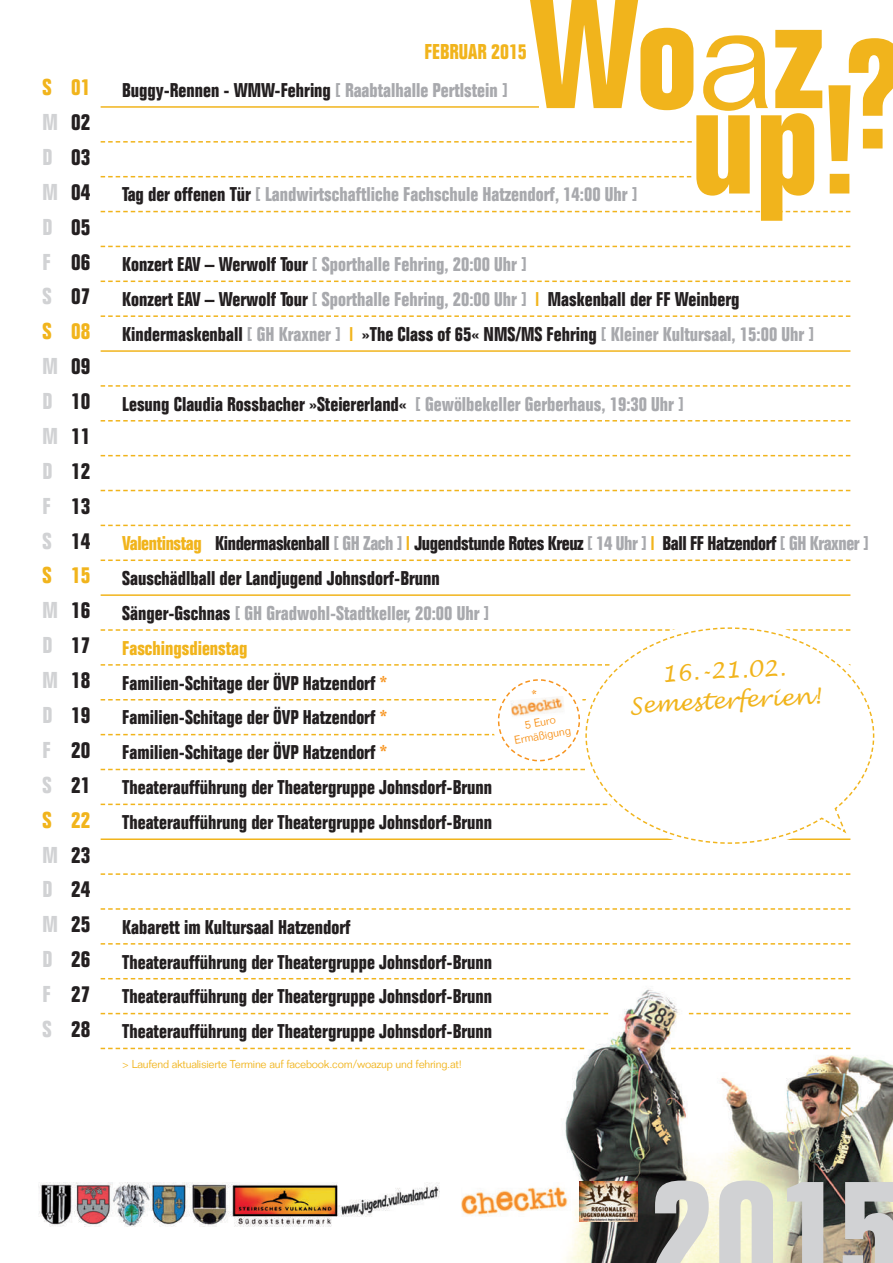
<style>
.page{position:relative;width:893px;height:1263px;background:#fff}
.page>*{position:absolute;margin:0;border:0;box-sizing:border-box;transform-origin:0 0}
.t1{font:700 condensed 151.5px "Folio";color:#f1b41c}
.t2{font:700 condensed 150px "Folio";color:#d1d2d4}
.t3{font:700 condensed 22.5px/34.8px "Folio";color:#231f20;text-align:justify}
.t4{font:italic 22.5px/30px "Lucida Handwriting";color:#f1b41c;text-align:center}
.t5{font:700 condensed 22.5px/34.8px "Folio";color:#d1d2d4}
.t6{font:700 condensed 22.5px "Folio";color:#f1b41c}
.t7{font:700 condensed 21px "Folio";color:#f1b41c}
.t8{font:700 condensed 19.5px/34.8px "Folio";color:#231f20}
.t9{font:700 condensed 19.5px "Folio";color:#a8a9ad}
.t10{font:300 11.25px "Folio";letter-spacing:-.02em;color:#f1b41c}
.t11{font:300 11.25px/13.5px "Folio";color:#f7931d;text-align:center}
.s1{font-weight:300;font-stretch:normal}
.s2{color:#a8a9ad}
.s3{color:#231f20}
.s4{color:#f1b41c}
.s5{color:#f7931d}
</style>
<div class="page">
<img style="left:557px;top:989px;width:336px;height:274px">
<hr style="left:101px;top:106px;width:438px;height:2px;background:#f1b41c">
<svg style="left:101px;top:141px;width:591px;height:2px"></svg>
<svg style="left:101px;top:176px;width:590px;height:1px"></svg>
<svg style="left:101px;top:211px;width:749px;height:1px"></svg>
<svg style="left:101px;top:246px;width:749px;height:1px"></svg>
<svg style="left:101px;top:281px;width:749px;height:1px"></svg>
<svg style="left:101px;top:315px;width:749px;height:2px"></svg>
<hr style="left:101px;top:350px;width:749px;height:2px;background:#f1b41c">
<svg style="left:101px;top:385px;width:749px;height:2px"></svg>
<svg style="left:101px;top:420px;width:749px;height:1px"></svg>
<svg style="left:101px;top:455px;width:749px;height:1px"></svg>
<svg style="left:101px;top:490px;width:749px;height:1px"></svg>
<svg style="left:101px;top:525px;width:749px;height:1px"></svg>
<svg style="left:101px;top:559px;width:749px;height:2px"></svg>
<hr style="left:101px;top:594px;width:749px;height:2px;background:#f1b41c">
<svg style="left:101px;top:873px;width:749px;height:2px"></svg>
<svg style="left:101px;top:908px;width:749px;height:2px"></svg>
<svg style="left:101px;top:943px;width:749px;height:1px"></svg>
<svg style="left:101px;top:978px;width:749px;height:1px"></svg>
<svg style="left:101px;top:1013px;width:507px;height:1px"></svg>
<svg style="left:689px;top:1013px;width:161px;height:1px"></svg>
<svg style="left:101px;top:1048px;width:483px;height:1px"></svg>
<svg style="left:671px;top:1048px;width:179px;height:1px"></svg>
<hr style="left:890px;top:1182px;width:3px;height:19px;background:#d1d2d4">
<img style="left:38px;top:1182px;width:402px;height:44px">
<img style="left:462px;top:1182px;width:110px;height:38px">
<img style="left:579px;top:1181px;width:58px;height:41px">
<svg style="left:101px;top:627px;width:774px;height:217px"></svg>
<p class="t6" style="left:43px;top:75px;width:11px">S</p>
<p class="t5" style="left:43px;top:105px;width:17px">M<br>D<br>M<br>D<br>F<br>S</p>
<p class="t6" style="left:43px;top:319px;width:11px">S</p>
<p class="t5" style="left:43px;top:349px;width:17px">M<br>D<br>M<br>D<br>F<br>S</p>
<p class="t6" style="left:43px;top:563px;width:11px">S</p>
<p class="t5" style="left:43px;top:593px;width:17px">M<br>D<br>M<br>D<br>F<br>S</p>
<p class="t6" style="left:43px;top:807px;width:11px">S</p>
<p class="t5" style="left:43px;top:837px;width:17px">M<br>D<br>M<br>D<br>F<br>S</p>
<p class="t6" style="left:71px;top:75px;width:21px">01</p>
<p class="t3" style="left:71px;top:105px;width:21px">02<br>03<br>04<br>05<br>06<br>07</p>
<p class="t6" style="left:71px;top:319px;width:21px">08</p>
<p class="t3" style="left:71px;top:349px;width:21px">09<br>10<br>11<br>12<br>13<br>14</p>
<p class="t6" style="left:71px;top:563px;width:21px">15</p>
<p class="t3" style="left:71px;top:593px;width:21px">16<br>17<br>18<br>19<br>20<br>21</p>
<p class="t6" style="left:71px;top:807px;width:21px">22</p>
<p class="t3" style="left:71px;top:837px;width:21px">23<br>24<br>25<br>26<br>27<br>28</p>
<h1 class="t1" style="left:529px;top:-29px;width:296px">Wo<span class="s1">a</span>z</h1>
<h1 class="t1" style="left:691px;top:56px;width:216px">up!?</h1>
<p class="t7" style="left:424px;top:40px;width:104px">FEBRUAR 2015</p>
<p class="t8" style="left:122px;top:73px;width:387px">Buggy-Rennen - WMW-Fehring <span class="s2">[ Raabtalhalle Pertlstein ]</span></p>
<p class="t9" style="left:122px;top:184px;width:517px"><span class="s3">Tag der offenen Tür</span> [ Landwirtschaftliche Fachschule Hatzendorf, 14:00 Uhr ]</p>
<p class="t8" style="left:122px;top:247px;width:693px">Konzert EAV – Werwolf Tour <span class="s2">[ Sporthalle Fehring, 20:00 Uhr ]<br></span>Konzert EAV – Werwolf Tour <span class="s2">[ Sporthalle Fehring, 20:00 Uhr ]</span> <span class="s4">|</span> Maskenball der FF Weinberg<br>Kindermaskenball <span class="s2">[ GH Kraxner ]</span> <span class="s4">|</span> »The Class of 65« NMS/MS Fehring <span class="s2">[ Kleiner Kultursaal, 15:00 Uhr ]</span></p>
<p class="t8" style="left:122px;top:386px;width:563px">Lesung Claudia Rossbacher »Steiererland« <span class="s2">[ Gewölbekeller Gerberhaus, 19:30 Uhr ]</span></p>
<p class="t8" style="left:122px;top:526px;width:748px"><span class="s4">Valentinstag</span> Kindermaskenball <span class="s2">[ GH Zach ]</span> <span class="s4">|</span> Jugendstunde Rotes Kreuz <span class="s2">[ 14 Uhr ]</span> <span class="s4">|</span> Ball FF Hatzendorf <span class="s2">[ GH Kraxner ] </span>Sauschädlball der Landjugend Johnsdorf-Brunn<br>Sänger-Gschnas <span class="s2">[ GH Gradwohl-Stadtkeller, 20:00 Uhr ]<br></span><span class="s4">Faschingsdienstag<br></span>Familien-Schitage der ÖVP Hatzendorf <span class="s5">*<br></span>Familien-Schitage der ÖVP Hatzendorf <span class="s5">*<br></span>Familien-Schitage der ÖVP Hatzendorf <span class="s5">*<br></span>Theateraufführung der Theatergruppe Johnsdorf-Brunn<br>Theateraufführung der Theatergruppe Johnsdorf-Brunn</p>
<p class="t4" style="left:627px;top:661px;width:193px;rotate:-3deg">16.-21.02.<br>Semesterferien!</p>
<p class="t11" style="left:511px;top:720px;width:58px;rotate:-10deg">5 Euro<br>Ermäßigung</p>
<p class="t8" style="left:122px;top:910px;width:371px">Kabarett im Kultursaal Hatzendorf<br>Theateraufführung der Theatergruppe Johnsdorf-Brunn Theateraufführung der Theatergruppe Johnsdorf-Brunn Theateraufführung der Theatergruppe Johnsdorf-Brunn</p>
<p class="t10" style="left:122px;top:1058px;width:341px">&gt; Laufend aktualisierte Termine auf facebook.com/woazup und fehring.at!</p>
<h2 class="t2" style="left:650px;top:1150px;width:253px">2015</h2>
</div>
